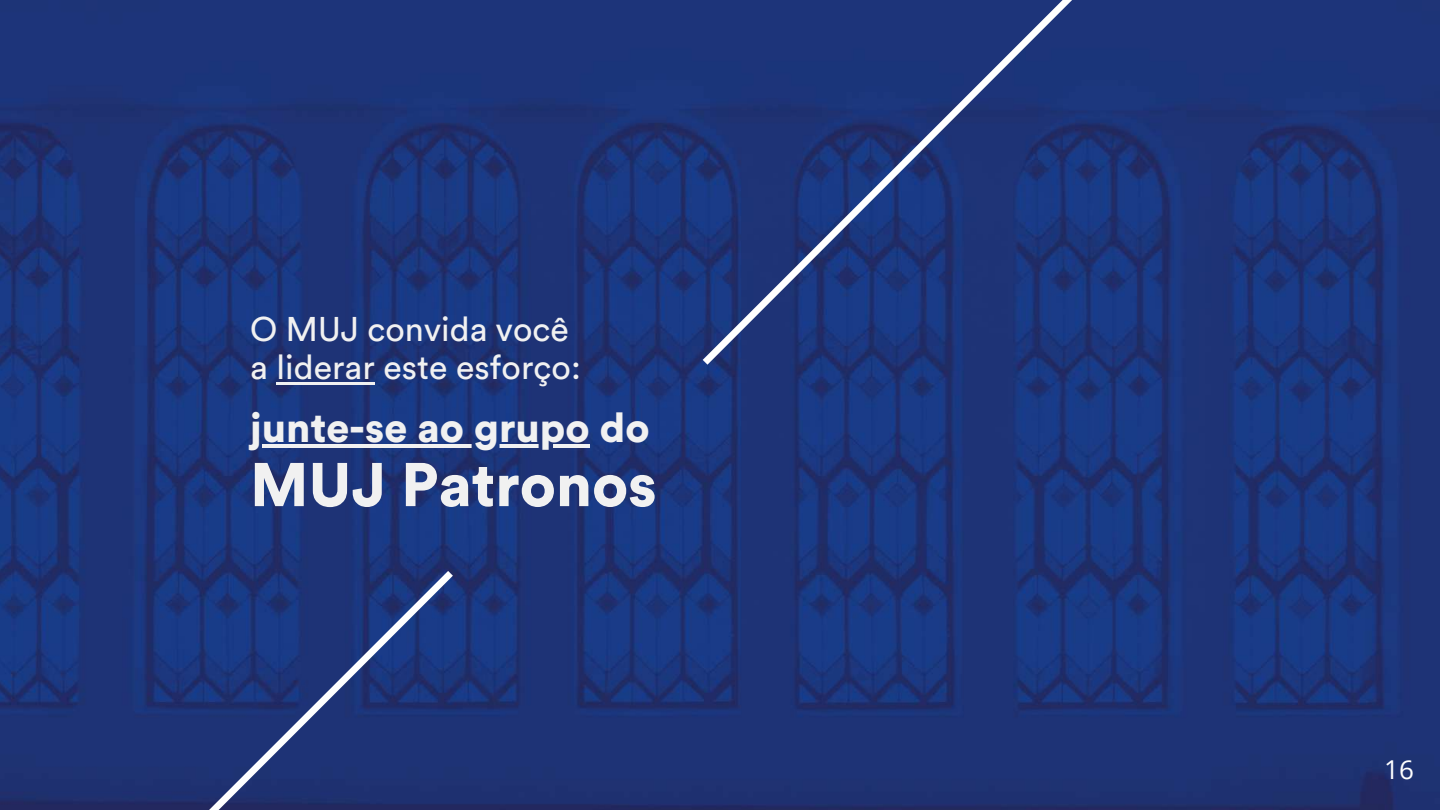
<style>
.page{position:relative;width:1440px;height:810px;background:#fff}
.page>*{position:absolute;margin:0;border:0;box-sizing:border-box;transform-origin:0 0}
.t1{font:900 60.9px "Circular Std";color:#f1f1f1}
.t2{font:900 40.9px "Circular Std";color:#f1f1f1}
.t3{font:33.9px/38.2px "Circular Std";color:#f1f1f1}
.t4{font:26px "Open Sans";color:#fff}
</style>
<div class="page">
<img style="left:0;top:0;width:1440px;height:810px">
<hr style="left:276px;top:382px;width:99px;height:3px;background:#f1f1f1">
<hr style="left:262px;top:444px;width:328px;height:4px;background:#f1f1f1">
<svg style="left:0;top:564px;width:460px;height:246px;background:#213779"></svg>
<svg style="left:696px;top:0;width:744px;height:372px;background:#1f367b"></svg>
<p class="t3" style="left:250px;top:312px;width:332px">O MUJ convida você a liderar este esforço:</p>
<p class="t2" style="left:250px;top:409px;width:401px">junte-se ao grupo do</p>
<h1 class="t1" style="left:250px;top:457px;width:408px">MUJ Patronos</h1>
<p class="t4" style="left:1384px;top:751px;width:31px">16</p>
</div>
